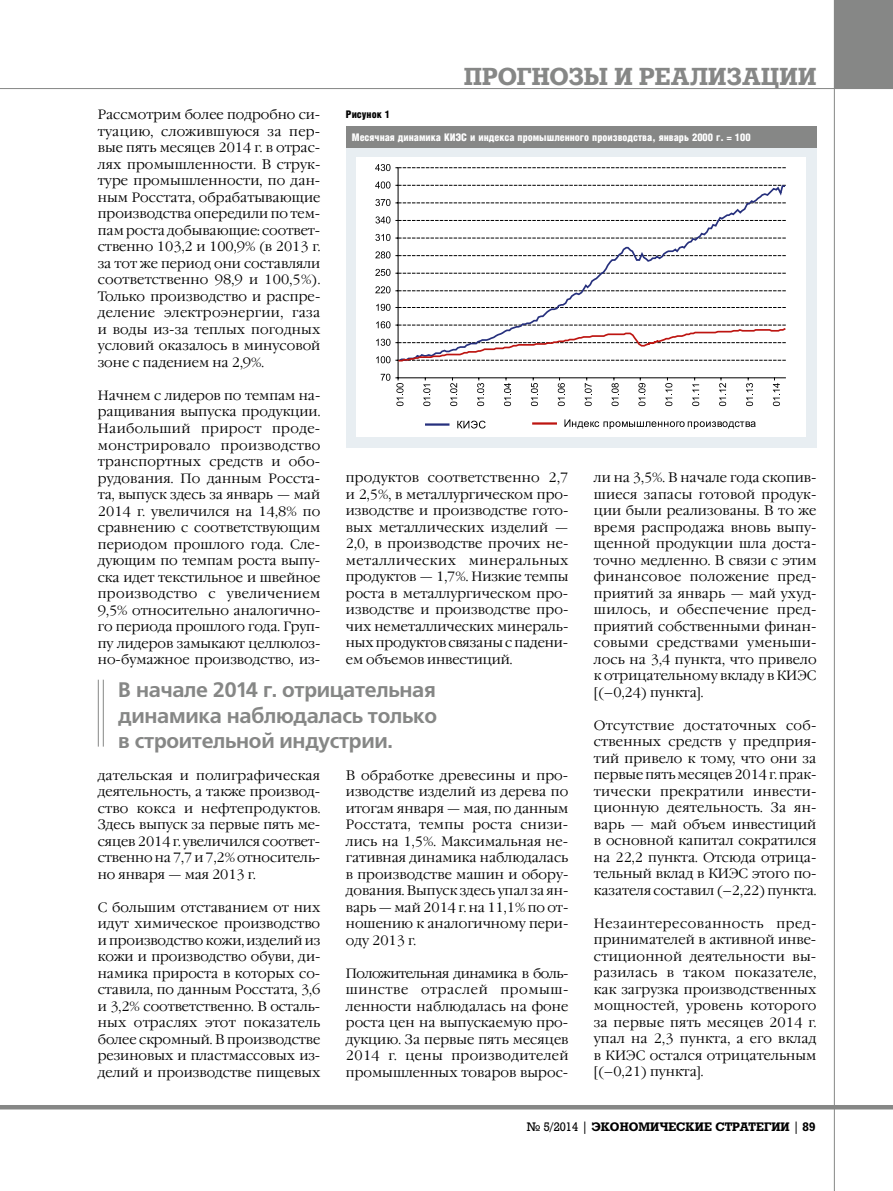
<style>
.page{position:relative;width:893px;height:1191px;background:#fff}
.page>*{position:absolute;margin:0;border:0;box-sizing:border-box;transform-origin:0 0}
.t1{font:700 24px "Rodeo";color:#868786}
.t2{font:700 21px/25.5px "Free Set C";letter-spacing:-.015em;color:#868786;text-align:justify}
.t3{font:300 13.5px/16.5px "Garamond C";color:#000;text-align:justify}
.t4{font:700 12px "Rodeo";color:#000}
.t5{font:900 10.5px "Helios Cond";color:#fff}
.t6{font:900 10.5px "Helios Cond";color:#000}
.s1{font-weight:400}
</style>
<div class="page">
<div style="left:834px;top:0;width:59px;height:89px;background:#868786"></div>
<hr style="left:0;top:88px;width:893px;height:1px;background:#868786">
<hr style="left:834px;top:0;width:1px;height:1191px;background:#868786">
<hr style="left:0;top:1105px;width:893px;height:4px;background:#868786">
<div style="left:346px;top:126px;width:470px;height:322px;background:#e8eef2"></div>
<div style="left:346px;top:126px;width:470px;height:22px;background:#868786"></div>
<div style="left:356px;top:158px;width:449px;height:279px;background:#fff"></div>
<hr style="left:425px;top:423px;width:24px;height:3px;background:#26307d">
<hr style="left:533px;top:422px;width:23px;height:2px;background:#bd1511">
<hr style="left:398px;top:168px;width:1px;height:210px;background:#000">
<hr style="left:398px;top:377px;width:388px;height:1px;background:#000">
<svg style="left:398px;top:189px;width:385px;height:132px"></svg>
<svg style="left:376px;top:321px;width:410px;height:42px"></svg>
<svg style="left:376px;top:304px;width:410px;height:7px"></svg>
<svg style="left:375px;top:286px;width:411px;height:7px"></svg>
<svg style="left:375px;top:269px;width:411px;height:7px"></svg>
<svg style="left:375px;top:251px;width:411px;height:7px"></svg>
<svg style="left:375px;top:234px;width:411px;height:7px"></svg>
<svg style="left:375px;top:216px;width:411px;height:7px"></svg>
<svg style="left:375px;top:199px;width:411px;height:7px"></svg>
<svg style="left:375px;top:181px;width:411px;height:8px"></svg>
<svg style="left:375px;top:164px;width:411px;height:7px"></svg>
<svg style="left:381px;top:374px;width:22px;height:32px"></svg>
<svg style="left:423px;top:378px;width:7px;height:28px"></svg>
<svg style="left:450px;top:378px;width:7px;height:28px"></svg>
<svg style="left:477px;top:378px;width:7px;height:28px"></svg>
<svg style="left:504px;top:378px;width:7px;height:28px"></svg>
<svg style="left:531px;top:378px;width:7px;height:28px"></svg>
<svg style="left:558px;top:378px;width:7px;height:28px"></svg>
<svg style="left:585px;top:378px;width:7px;height:28px"></svg>
<svg style="left:612px;top:378px;width:7px;height:28px"></svg>
<svg style="left:638px;top:378px;width:7px;height:28px"></svg>
<svg style="left:665px;top:378px;width:7px;height:28px"></svg>
<svg style="left:692px;top:378px;width:7px;height:28px"></svg>
<svg style="left:719px;top:378px;width:7px;height:28px"></svg>
<svg style="left:746px;top:378px;width:7px;height:28px"></svg>
<svg style="left:773px;top:378px;width:7px;height:28px"></svg>
<svg style="left:457px;top:421px;width:29px;height:7px"></svg>
<svg style="left:564px;top:419px;width:192px;height:10px"></svg>
<hr style="left:103px;top:679px;width:1px;height:67px;background:#868786">
<hr style="left:98px;top:679px;width:1px;height:67px;background:#868786">
<h1 class="t1" style="left:464px;top:62px;width:354px">ПРОГНОЗЫ И РЕАЛИЗАЦИИ</h1>
<p class="t3" style="left:98px;top:107px;width:224px">Рассмотрим более подробно си-</p>
<p class="t6" style="left:346px;top:109px;width:46px">Рисунок 1</p>
<p class="t3" style="left:98px;top:123px;width:224px">туацию, сложившуюся за пер&shy;вые пять месяцев 2014 г. в отрас&shy;лях промышленности. В струк&shy;туре промышленности, по дан&shy;ным Росстата, обрабатывающие производства опередили по тем&shy;пам роста добывающие: соответ&shy;ственно 103,2 и 100,9% (в 2013 г. за тот же период они составляли соответственно 98,9 и 100,5%).<br>Только производство и распре&shy;деление электроэнергии, газа и воды из-за теплых погодных условий оказалось в минусовой зоне с падением на 2,9%.</p>
<p class="t3" style="left:98px;top:387px;width:224px">Начнем с лидеров по темпам на&shy;ращивания выпуска продукции.<br>Наибольший прирост проде&shy;монстрировало производство транспортных средств и обо&shy;рудования. По данным Росста&shy;та, выпуск здесь за январь — май 2014 г. увеличился на 14,8% по сравнению с соответствующим периодом прошлого года. Сле&shy;дующим по темпам роста выпу&shy;ска идет текстильное и швейное производство с увеличением 9,5% относительно аналогично&shy;го периода прошлого года. Груп&shy;пу лидеров замыкают целлюлоз&shy;но-бумажное производство, из-</p>
<p class="t5" style="left:352px;top:132px;width:400px">Месячная динамика КИЭС и индекса промышленного производства, январь 2000 г. = 100</p>
<p class="t3" style="left:594px;top:470px;width:224px">ли на 3,5%. В начале года скопив&shy;шиеся запасы готовой продук&shy;ции были реализованы. В то же время распродажа вновь выпу&shy;щенной продукции шла доста&shy;точно медленно. В связи с этим финансовое положение пред&shy;приятий за январь — май ухуд&shy;шилось, и обеспечение пред&shy;приятий собственными финан&shy;совыми средствами уменьши&shy;лось на 3,4 пункта, что привело к отрицательному вкладу в КИЭС [(–0,24) пункта].</p>
<p class="t3" style="left:594px;top:717px;width:224px">Отсутствие достаточных соб&shy;ственных средств у предприя&shy;тий привело к тому, что они за первые пять месяцев 2014 г. прак&shy;тически прекратили инвести&shy;ционную деятельность. За ян&shy;варь — май объем инвестиций в основной капитал сократился на 22,2 пункта. Отсюда отрица&shy;тельный вклад в КИЭС этого по&shy;казателя составил (–2,22) пункта.</p>
<p class="t3" style="left:594px;top:915px;width:224px">Незаинтересованность пред&shy;принимателей в активной инве&shy;стиционной деятельности вы&shy;разилась в таком показателе, как загрузка производственных мощностей, уровень которого за первые пять месяцев 2014 г. упал на 2,3 пункта, а его вклад в КИЭС остался отрицательным [(–0,21) пункта].</p>
<p class="t3" style="left:346px;top:470px;width:224px">продуктов соответственно 2,7 и 2,5%, в металлургическом про&shy;изводстве и производстве гото&shy;вых металлических изделий — 2,0, в производстве прочих не&shy;металлических минеральных продуктов — 1,7%. Низкие темпы роста в металлургическом про&shy;изводстве и производстве про&shy;чих неметаллических минераль&shy;ных продуктов связаны с падени&shy;ем объемов инвестиций.</p>
<h2 class="t2" style="left:118px;top:678px;width:320px">В начале 2014 г. отрицательная динамика наблюдалась только в строительной индустрии.</h2>
<p class="t3" style="left:346px;top:767px;width:224px">В обработке древесины и про&shy;изводстве изделий из дерева по итогам января — мая, по данным Росстата, темпы роста снизи&shy;лись на 1,5%. Максимальная не&shy;гативная динамика наблюдалась в производстве машин и обору&shy;дования. Выпуск здесь упал за ян&shy;варь — май 2014 г. на 11,1% по от&shy;ношению к аналогичному пери&shy;оду 2013 г.</p>
<p class="t3" style="left:346px;top:965px;width:224px">Положительная динамика в боль&shy;шинстве отраслей промыш&shy;ленности наблюдалась на фоне роста цен на выпускаемую про&shy;дукцию. За первые пять месяцев 2014 г. цены производителей промышленных товаров вырос-</p>
<p class="t3" style="left:98px;top:767px;width:224px">дательская и полиграфическая деятельность, а также производ&shy;ство кокса и нефтепродуктов.<br>Здесь выпуск за первые пять ме&shy;сяцев 2014 г. увеличился соответ&shy;ственно на 7,7 и 7,2% относитель&shy;но января — мая 2013 г.</p>
<p class="t3" style="left:98px;top:899px;width:224px">С большим отставанием от них идут химическое производство и производство кожи, изделий из кожи и производство обуви, ди&shy;намика прироста в которых со&shy;ставила, по данным Росстата, 3,6 и 3,2% соответственно. В осталь&shy;ных отраслях этот показатель более скромный. В производстве резиновых и пластмассовых из&shy;делий и производстве пищевых</p>
<p class="t4" style="left:527px;top:1119px;width:290px"><span class="s1">№ 5/2014 |</span> ЭКОНОМИЧЕСКИЕ СТРАТЕГИИ <span class="s1">|</span> 89</p>
</div>
